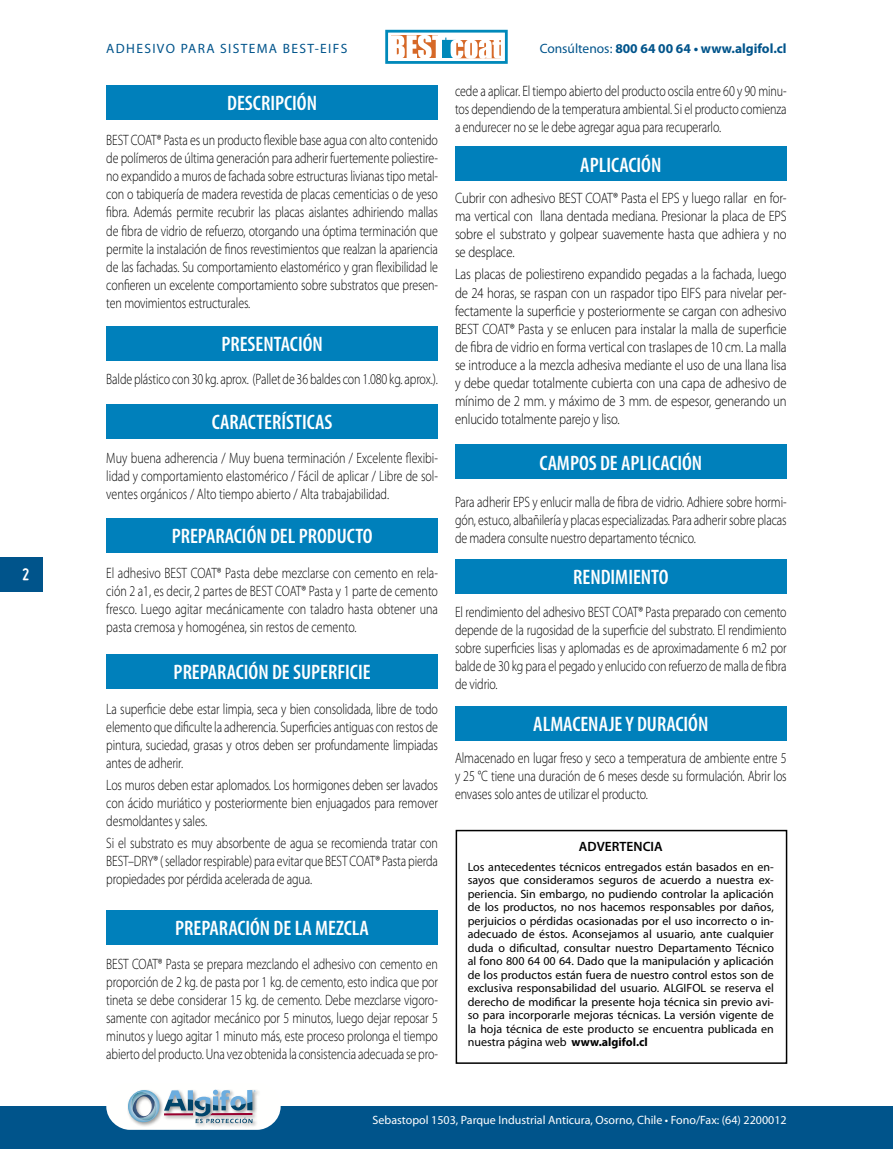
<style>
.page{position:relative;width:893px;height:1149px;background:#fff}
.page>*{position:absolute;margin:0;border:0;box-sizing:border-box;transform-origin:0 0}
.t1{font:600 condensed 21px "Myriad Pro";color:#fff}
.t2{font:700 18px "Miso";color:#fff}
.t3{font:300 15px/18px "Myriad Pro";letter-spacing:-.01em;color:#000;text-align:justify;scale:.8 1}
.t4{font:300 15px/18px "Myriad Pro";letter-spacing:-.01em;color:#000;text-align:justify;scale:.85 1}
.t5{font:700 13.5px "Myriad Pro";color:#00548b}
.t6{font:13.5px "Myriad Pro";letter-spacing:.1em;color:#00548b}
.t7{font:600 13.5px "Myriad Pro";color:#000}
.t8{font:12px/13.5px "Myriad Pro";color:#000;text-align:justify}
.t9{font:12px "Myriad Pro";color:#fff}
.s1{font-weight:400}
.s2{font-weight:700}
</style>
<div class="page">
<div style="left:0;top:557px;width:43px;height:34px;background:#00548b"></div>
<div style="left:0;top:1106px;width:892px;height:42px;background:#00548b"></div>
<div style="left:106px;top:1082px;width:175px;height:47px;background:#fffffe;border-radius:23px"></div>
<div style="left:127px;top:1088px;width:134px;height:40px;background:#000;opacity:.4"></div>
<svg style="left:128px;top:1089px;width:128px;height:34px"></svg>
<div style="left:385px;top:30px;width:123px;height:34px;border:3px solid #0089ba"></div>
<svg style="left:391px;top:35px;width:110px;height:24px"></svg>
<div style="left:106px;top:85px;width:332px;height:34px;background:#0080bb"></div>
<div style="left:106px;top:326px;width:332px;height:34px;background:#0080bb"></div>
<div style="left:106px;top:404px;width:332px;height:34px;background:#0080bb"></div>
<div style="left:106px;top:518px;width:332px;height:34px;background:#0080bb"></div>
<div style="left:106px;top:654px;width:332px;height:34px;background:#0080bb"></div>
<div style="left:106px;top:909px;width:332px;height:34px;background:#0080bb"></div>
<div style="left:455px;top:147px;width:332px;height:34px;background:#0080bb"></div>
<div style="left:455px;top:559px;width:332px;height:34px;background:#0080bb"></div>
<div style="left:455px;top:706px;width:332px;height:34px;background:#0080bb"></div>
<div style="left:455px;top:445px;width:332px;height:34px;background:#0080bb"></div>
<div style="left:456px;top:829px;width:331px;height:234px;border:2px solid #000"></div>
<p class="t2" style="left:22px;top:564px;width:9px">2</p>
<p class="t6" style="left:106px;top:40px;width:243px">ADHESIVO PARA SISTEMA BEST-EIFS</p>
<p class="t5" style="left:540px;top:39px;width:248px"><span class="s1">Consúltenos:</span> 800 64 00 64 • www.algifol.cl</p>
<h1 class="t1" style="left:227px;top:90px;width:91px">DESCRIPCIÓN</h1>
<p class="t3" style="left:106px;top:131px;width:416px">BEST COAT® Pasta es un producto flexible base agua con alto contenido de polímeros de última generación para adherir fuertemente poliestire&shy;no expandido a muros de fachada sobre estructuras livianas tipo metal&shy;con o tabiquería de madera revestida de placas cementicias o de yeso fibra. Además permite recubrir las placas aislantes adhiriendo mallas de fibra de vidrio de refuerzo, otorgando una óptima terminación que permite la instalación de finos revestimientos que realzan la apariencia de las fachadas. Su comportamiento elastomérico y gran flexibilidad le confieren un excelente comportamiento sobre substratos que presen&shy;ten movimientos estructurales.</p>
<h1 class="t1" style="left:221px;top:331px;width:103px">PRESENTACIÓN</h1>
<p class="t3" style="left:106px;top:370px;width:416px">Balde plástico con 30 kg. aprox. (Pallet de 36 baldes con 1.080 kg. aprox.).</p>
<h1 class="t1" style="left:212px;top:409px;width:122px">CARACTERÍSTICAS</h1>
<p class="t3" style="left:106px;top:449px;width:416px">Muy buena adherencia / Muy buena terminación / Excelente flexibi&shy;lidad y comportamiento elastomérico / Fácil de aplicar / Libre de sol&shy;ventes orgánicos / Alto tiempo abierto / Alta trabajabilidad.</p>
<h1 class="t1" style="left:172px;top:523px;width:202px">PREPARACIÓN DEL PRODUCTO</h1>
<p class="t3" style="left:106px;top:563px;width:416px">El adhesivo BEST COAT® Pasta debe mezclarse con cemento en rela&shy;ción 2 a1, es decir, 2 partes de BEST COAT® Pasta y 1 parte de cemento fresco. Luego agitar mecánicamente con taladro hasta obtener una pasta cremosa y homogénea, sin restos de cemento.</p>
<h1 class="t1" style="left:174px;top:659px;width:199px">PREPARACIÓN DE SUPERFICIE</h1>
<p class="t3" style="left:106px;top:699px;width:416px">La superficie debe estar limpia, seca y bien consolidada, libre de todo elemento que dificulte la adherencia. Superficies antiguas con restos de pintura, suciedad, grasas y otros deben ser profundamente limpiadas antes de adherir.</p>
<p class="t3" style="left:106px;top:775px;width:416px">Los muros deben estar aplomados. Los hormigones deben ser lavados con ácido muriático y posteriormente bien enjuagados para remover desmoldantes y sales.</p>
<p class="t3" style="left:106px;top:833px;width:416px">Si el substrato es muy absorbente de agua se recomienda tratar con BEST–DRY® ( sellador respirable) para evitar que BEST COAT® Pasta pierda propiedades por pérdida acelerada de agua.</p>
<h1 class="t1" style="left:175px;top:914px;width:195px">PREPARACIÓN DE LA MEZCLA</h1>
<p class="t3" style="left:106px;top:954px;width:416px">BEST COAT® Pasta se prepara mezclando el adhesivo con cemento en proporción de 2 kg. de pasta por 1 kg. de cemento, esto indica que por tineta se debe considerar 15 kg. de cemento. Debe mezclarse vigoro&shy;samente con agitador mecánico por 5 minutos, luego dejar reposar 5 minutos y luego agitar 1 minuto más, este proceso prolonga el tiempo abierto del producto. Una vez obtenida la consistencia adecuada se pro-</p>
<p class="t3" style="left:455px;top:82px;width:416px">cede a aplicar. El tiempo abierto del producto oscila entre 60 y 90 minu&shy;tos dependiendo de la temperatura ambiental. Si el producto comienza a endurecer no se le debe agregar agua para recuperarlo.</p>
<h1 class="t1" style="left:580px;top:151px;width:83px">APLICACIÓN</h1>
<p class="t4" style="left:455px;top:189px;width:392px">Cubrir con adhesivo BEST COAT® Pasta el EPS y luego rallar en for&shy;ma vertical con llana dentada mediana. Presionar la placa de EPS sobre el substrato y golpear suavemente hasta que adhiera y no se desplace.</p>
<p class="t4" style="left:455px;top:265px;width:392px">Las placas de poliestireno expandido pegadas a la fachada, luego de 24 horas, se raspan con un raspador tipo EIFS para nivelar per&shy;fectamente la superficie y posteriormente se cargan con adhesivo BEST COAT® Pasta y se enlucen para instalar la malla de superficie de fibra de vidrio en forma vertical con traslapes de 10 cm. La malla se introduce a la mezcla adhesiva mediante el uso de una llana lisa y debe quedar totalmente cubierta con una capa de adhesivo de mínimo de 2 mm. y máximo de 3 mm. de espesor, generando un enlucido totalmente parejo y liso.</p>
<h1 class="t1" style="left:539px;top:449px;width:164px">CAMPOS DE APLICACIÓN</h1>
<p class="t3" style="left:455px;top:492px;width:416px">Para adherir EPS y enlucir malla de fibra de vidrio. Adhiere sobre hormi&shy;gón, estuco, albañilería y placas especializadas. Para adherir sobre placas de madera consulte nuestro departamento técnico.</p>
<h1 class="t1" style="left:573px;top:564px;width:97px">RENDIMIENTO</h1>
<p class="t3" style="left:455px;top:602px;width:416px">El rendimiento del adhesivo BEST COAT® Pasta preparado con cemento depende de la rugosidad de la superficie del substrato. El rendimiento sobre superficies lisas y aplomadas es de aproximadamente 6 m2 por balde de 30 kg para el pegado y enlucido con refuerzo de malla de fibra de vidrio.</p>
<h1 class="t1" style="left:533px;top:711px;width:177px">ALMACENAJE Y DURACIÓN</h1>
<p class="t3" style="left:455px;top:748px;width:416px">Almacenado en lugar freso y seco a temperatura de ambiente entre 5 y 25 °C tiene una duración de 6 meses desde su formulación. Abrir los envases solo antes de utilizar el producto.</p>
<p class="t7" style="left:579px;top:837px;width:85px">ADVERTENCIA</p>
<p class="t8" style="left:468px;top:859px;width:308px">Los antecedentes técnicos entregados están basados en en&shy;sayos que consideramos seguros de acuerdo a nuestra ex&shy;periencia. Sin embargo, no pudiendo controlar la aplicación de los productos, no nos hacemos responsables por daños, perjuicios o pérdidas ocasionadas por el uso incorrecto o in&shy;adecuado de éstos. Aconsejamos al usuario, ante cualquier duda o dificultad, consultar nuestro Departamento Técnico al fono 800 64 00 64. Dado que la manipulación y aplicación de los productos están fuera de nuestro control estos son de exclusiva responsabilidad del usuario. ALGIFOL se reserva el derecho de modificar la presente hoja técnica sin previo avi&shy;so para incorporarle mejoras técnicas. La versión vigente de la hoja técnica de este producto se encuentra publicada en nuestra página web <span class="s2">www.algifol.cl</span></p>
<p class="t9" style="left:373px;top:1112px;width:416px">Sebastopol 1503, Parque Industrial Anticura, Osorno, Chile • Fono/Fax: (64) 2200012</p>
</div>
